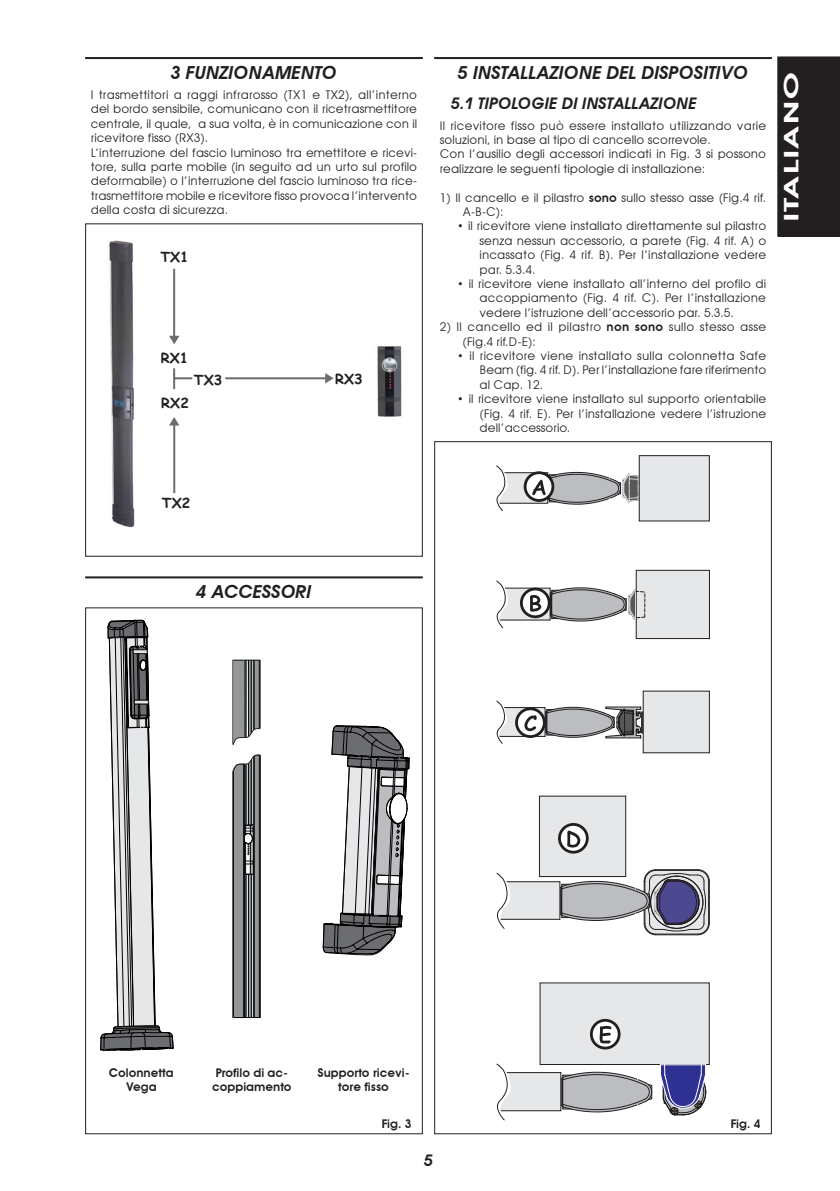
<style>
.page{position:relative;width:840px;height:1191px;background:#fff}
.page>*{position:absolute;margin:0;border:0;box-sizing:border-box;transform-origin:0 0}
.t1{font:600 20px "Avant Garde";color:#fff;scale:1.7 1}
.t2{font:italic 600 18px "Avant Garde";color:#231f20}
.t3{font:italic 600 16px "Avant Garde";color:#231f20}
.t4{font:700 14px "Comic Sans MS";color:#231f20}
.t5{font:12px/14.4px "Avant Garde";color:#231f20;text-align:justify}
.t6{font:600 12px/14.4px "Avant Garde";color:#231f20;text-align:center}
.t7{font:12px/14.4px "Avant Garde";letter-spacing:.02em;color:#231f20}
.s1{font-weight:600}
</style>
<div class="page">
<div style="left:777px;top:57px;width:62px;height:179px;background:#231f20"></div>
<hr style="left:85px;top:57px;width:337px;height:2px;background:#231f20">
<hr style="left:85px;top:576px;width:337px;height:2px;background:#231f20">
<img style="left:109px;top:240px;width:26px;height:288px">
<img style="left:377px;top:346px;width:25px;height:70px">
<hr style="left:173px;top:269px;width:2px;height:70px;background:#6c6d70">
<hr style="left:173px;top:368px;width:2px;height:21px;background:#6c6d70">
<svg style="left:175px;top:377px;width:17px;height:2px"></svg>
<hr style="left:225px;top:377px;width:100px;height:2px;background:#6c6d70">
<svg style="left:169px;top:336px;width:10px;height:8px"></svg>
<svg style="left:325px;top:373px;width:8px;height:10px"></svg>
<hr style="left:173px;top:422px;width:2px;height:71px;background:#6c6d70">
<svg style="left:169px;top:417px;width:10px;height:8px"></svg>
<div style="left:85px;top:223px;width:337px;height:334px;border:1px solid #231f20"></div>
<svg style="left:100px;top:620px;width:73px;height:431px"></svg>
<svg style="left:233px;top:660px;width:27px;height:85px"></svg>
<svg style="left:233px;top:754px;width:27px;height:264px"></svg>
<svg style="left:323px;top:725px;width:86px;height:230px"></svg>
<hr style="left:434px;top:57px;width:337px;height:2px;background:#231f20">
<div style="left:639px;top:455px;width:70px;height:66px;background:#e6e7e9"></div>
<div style="left:638px;top:455px;width:71px;height:66px;border:1px solid #231f20"></div>
<div style="left:636px;top:570px;width:73px;height:68px;background:#e6e7e9"></div>
<div style="left:635px;top:570px;width:74px;height:69px;border:1px solid #231f20"></div>
<div style="left:642px;top:691px;width:67px;height:62px;background:#e6e7e9"></div>
<div style="left:642px;top:691px;width:67px;height:62px;border:1px solid #231f20"></div>
<div style="left:539px;top:796px;width:86px;height:80px;background:#e6e7e9"></div>
<div style="left:538px;top:795px;width:87px;height:82px;border:1px solid #231f20"></div>
<svg style="left:496px;top:869px;width:213px;height:66px"></svg>
<div style="left:539px;top:983px;width:169px;height:81px;background:#e6e7e9"></div>
<svg style="left:496px;top:1063px;width:156px;height:57px"></svg>
<svg style="left:659px;top:1064px;width:47px;height:51px"></svg>
<svg style="left:496px;top:465px;width:142px;height:46px"></svg>
<svg style="left:496px;top:580px;width:149px;height:48px"></svg>
<svg style="left:496px;top:701px;width:147px;height:42px"></svg>
<svg style="left:559px;top:824px;width:28px;height:28px"></svg>
<div style="left:557px;top:823px;width:31px;height:30px;border:3px solid #231f20;border-radius:50%"></div>
<svg style="left:564px;top:830px;width:16px;height:17px"></svg>
<svg style="left:591px;top:1020px;width:27px;height:28px"></svg>
<div style="left:589px;top:1019px;width:31px;height:30px;border:3px solid #231f20;border-radius:50%"></div>
<svg style="left:598px;top:1026px;width:13px;height:17px"></svg>
<h2 class="t2" style="left:171px;top:62px;width:167px">3 FUNZIONAMENTO</h2>
<p class="t5" style="left:91px;top:87px;width:327px;text-align:left">I trasmettitori a raggi infrarosso (TX1 e TX2), all’interno del bordo sensibile, comunicano con il ricetrasmettitore centrale, il quale, a sua volta, è in comunicazione con il ricevitore fisso (RX3).<br>L’interruzione del fascio luminoso tra emettitore e ricevi&shy;tore, sulla parte mobile (in seguito ad un urto sul profilo deformabile) o l’interruzione del fascio luminoso tra rice&shy;trasmettitore mobile e ricevitore fisso provoca l’intervento della costa di sicurezza.</p>
<p class="t4" style="left:160px;top:248px;width:30px">TX1</p>
<p class="t4" style="left:161px;top:349px;width:29px">RX1</p>
<p class="t4" style="left:161px;top:394px;width:29px">RX2</p>
<p class="t4" style="left:194px;top:371px;width:30px">TX3</p>
<p class="t4" style="left:335px;top:370px;width:29px">RX3</p>
<h2 class="t2" style="left:457px;top:62px;width:291px">5 INSTALLAZIONE DEL DISPOSITIVO</h2>
<h3 class="t3" style="left:451px;top:94px;width:247px">5.1 TIPOLOGIE DI INSTALLAZIONE</h3>
<p class="t5" style="left:439px;top:118px;width:327px;text-align:left">Il ricevitore fisso può essere installato utilizzando varie soluzioni, in base al tipo di cancello scorrevole.<br>Con l’ausilio degli accessori indicati in Fig. 3 si possono realizzare le seguenti tipologie di installazione:</p>
<p class="t5" style="left:462px;top:190px;width:305px;text-indent:-23px">1) Il cancello e il pilastro <span class="s1">sono</span> sullo stesso asse (Fig.4 rif.<br>A-B-C):</p>
<p class="t5" style="left:479px;top:219px;width:288px;text-indent:-23px">• il ricevitore viene installato direttamente sul pilastro senza nessun accessorio, a parete (Fig. 4 rif. A) o incassato (Fig. 4 rif. B). Per l’installazione vedere par. 5.3.4.</p>
<p class="t5" style="left:479px;top:276px;width:288px;text-indent:-23px">• il ricevitore viene installato all’interno del profilo di accoppiamento (Fig. 4 rif. C). Per l’installazione vedere l’istruzione dell’accessorio par. 5.3.5.</p>
<p class="t7" style="left:462px;top:320px;width:305px;text-indent:-23px">2) Il cancello ed il pilastro <span class="s1">non sono</span> sullo stesso asse (Fig.4 rif.D-E):</p>
<p class="t5" style="left:479px;top:348px;width:288px;text-indent:-23px">• il ricevitore viene installato sulla colonnetta Safe Beam (fig. 4 rif. D). Per l’installazione fare riferimento al Cap. 12.</p>
<p class="t5" style="left:479px;top:392px;width:288px;text-indent:-23px">• il ricevitore viene installato sul supporto orientabile (Fig. 4 rif. E). Per l’installazione vedere l’istruzione dell’accessorio.</p>
<h1 class="t1" style="left:778px;top:222px;width:90px;rotate:-90deg">ITALIANO</h1>
<p class="t4" style="left:162px;top:494px;width:30px">TX2</p>
<h2 class="t2" style="left:196px;top:581px;width:116px">4 ACCESSORI</h2>
<p class="t6" style="left:109px;top:1065px;width:66px">Colonnetta<br>Vega</p>
<p class="t6" style="left:212px;top:1065px;width:81px;text-align:left">Profilo di ac&shy;coppiamento</p>
<p class="t6" style="left:317px;top:1065px;width:94px">Supporto ricevi&shy;tore fisso</p>
<p class="t6" style="left:381px;top:1116px;width:31px">Fig. 3</p>
<p class="t6" style="left:730px;top:1116px;width:31px">Fig. 4</p>
</div>
